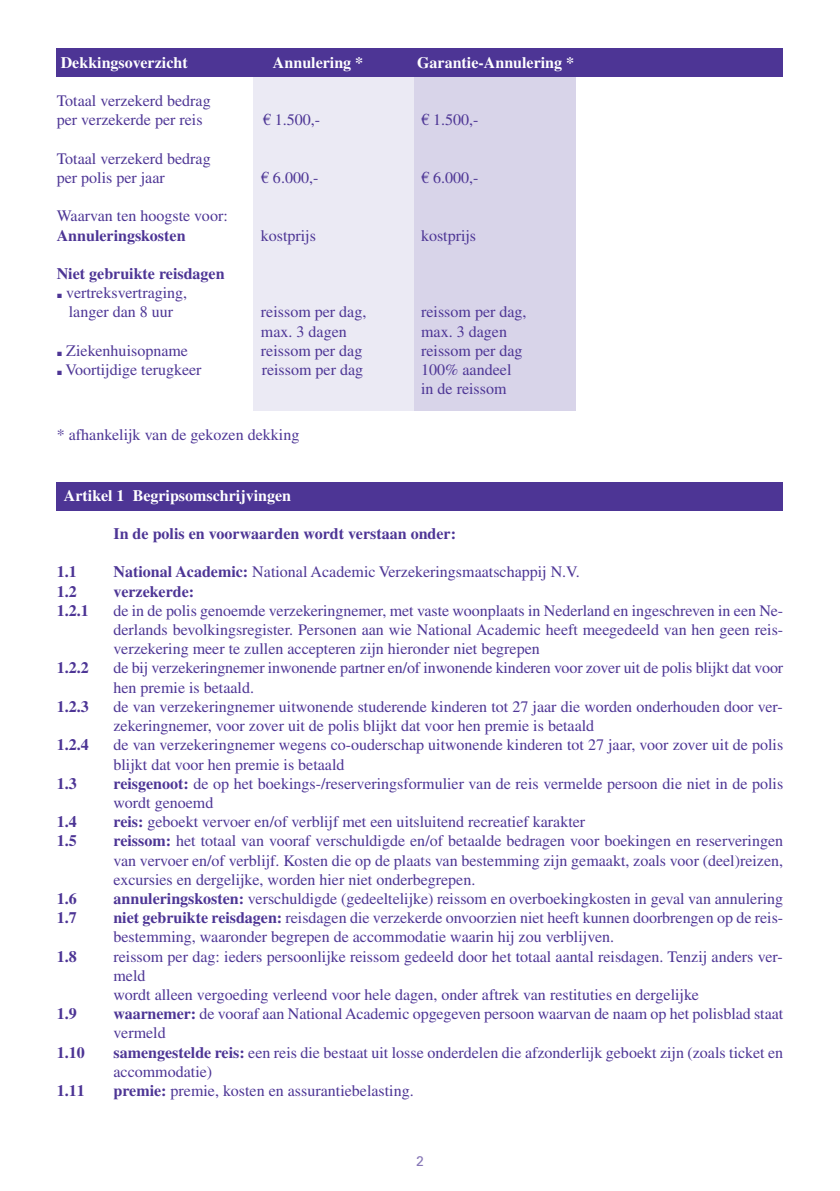
<style>
.page{position:relative;width:840px;height:1191px;background:#fff}
.page>*{position:absolute;margin:0;border:0;box-sizing:border-box;transform-origin:0 0}
.t1{font:16px/19.2px "Times LT Std";color:#4d3595}
.t2{font:700 16px "Times LT Std";color:#4d3595}
.t3{font:700 16px "Times LT Std";color:#fff}
.t4{font:14px "Univers LT Std";color:#8676b6}
.s1{font-weight:700}
</style>
<div class="page">
<div style="left:253px;top:77px;width:161px;height:334px;background:#ebeaf4"></div>
<div style="left:414px;top:77px;width:161px;height:334px;background:#d8d4e9"></div>
<div style="left:57px;top:49px;width:725px;height:28px;background:#4d3595"></div>
<div style="left:57px;top:482px;width:725px;height:28px;background:#4d3595"></div>
<p class="t3" style="left:61px;top:57px;width:128px">Dekkingsoverzicht</p>
<p class="t3" style="left:273px;top:57px;width:92px">Annulering *</p>
<p class="t3" style="left:417px;top:57px;width:158px">Garantie-Annulering *</p>
<p class="t1" style="left:57px;top:93px;width:155px">Totaal verzekerd bedrag per verzekerde per reis</p>
<p class="t1" style="left:262px;top:112px;width:59px">€ 1.500,-</p>
<p class="t1" style="left:421px;top:112px;width:59px">€ 1.500,-</p>
<p class="t1" style="left:57px;top:150px;width:155px">Totaal verzekerd bedrag per polis per jaar</p>
<p class="t1" style="left:261px;top:170px;width:59px">€ 6.000,-</p>
<p class="t1" style="left:421px;top:170px;width:59px">€ 6.000,-</p>
<p class="t1" style="left:57px;top:208px;width:172px">Waarvan ten hoogste voor:</p>
<p class="t2" style="left:57px;top:230px;width:130px">Annuleringskosten</p>
<p class="t1" style="left:261px;top:227px;width:56px">kostprijs</p>
<p class="t1" style="left:421px;top:227px;width:56px">kostprijs</p>
<p class="t2" style="left:57px;top:268px;width:169px">Niet gebruikte reisdagen</p>
<p class="t1" style="left:57px;top:285px;width:132px;text-align:center">▪ vertreksvertraging, langer dan 8 uur</p>
<p class="t1" style="left:261px;top:304px;width:107px">reissom per dag,</p>
<p class="t1" style="left:421px;top:304px;width:107px">reissom per dag,</p>
<p class="t1" style="left:261px;top:323px;width:87px">max. 3 dagen</p>
<p class="t1" style="left:421px;top:323px;width:87px">max. 3 dagen</p>
<p class="t1" style="left:57px;top:342px;width:133px">▪ Ziekenhuisopname</p>
<p class="t1" style="left:261px;top:342px;width:103px">reissom per dag</p>
<p class="t1" style="left:421px;top:342px;width:103px">reissom per dag</p>
<p class="t1" style="left:57px;top:362px;width:146px">▪ Voortijdige terugkeer</p>
<p class="t1" style="left:261px;top:362px;width:103px">reissom per dag</p>
<p class="t1" style="left:421px;top:362px;width:92px">100% aandeel in de reissom</p>
<p class="t1" style="left:57px;top:427px;width:244px">* afhankelijk van de gekozen dekking</p>
<p class="t3" style="left:64px;top:490px;width:228px">Artikel 1 Begripsomschrijvingen</p>
<p class="t2" style="left:113px;top:528px;width:344px">In de polis en voorwaarden wordt verstaan onder:</p>
<p class="t2" style="left:57px;top:566px;width:21px">1.1</p>
<p class="t1" style="left:113px;top:564px;width:467px"><span class="s1">National Academic:</span> National Academic Verzekeringsmaatschappij N.V.</p>
<p class="t2" style="left:57px;top:586px;width:21px">1.2</p>
<p class="t2" style="left:113px;top:586px;width:82px">verzekerde:</p>
<p class="t2" style="left:57px;top:605px;width:33px">1.2.1</p>
<p class="t1" style="left:113px;top:602px;width:671px;text-align:justify">de in de polis genoemde verzekeringnemer, met vaste woonplaats in Nederland en ingeschreven in een Ne&shy;derlands bevolkingsregister. Personen aan wie National Academic heeft meegedeeld van hen geen reis&shy;verzekering meer te zullen accepteren zijn hieronder niet begrepen</p>
<p class="t2" style="left:57px;top:662px;width:33px">1.2.2</p>
<p class="t1" style="left:113px;top:660px;width:670px">de bij verzekeringnemer inwonende partner en/of inwonende kinderen voor zover uit de polis blijkt dat voor hen premie is betaald.</p>
<p class="t2" style="left:57px;top:701px;width:33px">1.2.3</p>
<p class="t1" style="left:113px;top:698px;width:670px">de van verzekeringnemer uitwonende studerende kinderen tot 27 jaar die worden onderhouden door ver&shy;zekeringnemer, voor zover uit de polis blijkt dat voor hen premie is betaald</p>
<p class="t2" style="left:57px;top:739px;width:33px">1.2.4</p>
<p class="t1" style="left:113px;top:737px;width:670px">de van verzekeringnemer wegens co-ouderschap uitwonende kinderen tot 27 jaar, voor zover uit de polis blijkt dat voor hen premie is betaald</p>
<p class="t2" style="left:57px;top:778px;width:21px">1.3</p>
<p class="t1" style="left:113px;top:775px;width:670px"><span class="s1">reisgenoot:</span> de op het boekings-/reserveringsformulier van de reis vermelde persoon die niet in de polis wordt genoemd</p>
<p class="t2" style="left:57px;top:816px;width:22px">1.4</p>
<p class="t1" style="left:113px;top:814px;width:473px"><span class="s1">reis:</span> geboekt vervoer en/of verblijf met een uitsluitend recreatief karakter</p>
<p class="t2" style="left:57px;top:835px;width:22px">1.5</p>
<p class="t1" style="left:113px;top:833px;width:670px;text-align:justify"><span class="s1">reissom:</span> het totaal van vooraf verschuldigde en/of betaalde bedragen voor boekingen en reserveringen van vervoer en/of verblijf. Kosten die op de plaats van bestemming zijn gemaakt, zoals voor (deel)reizen, excursies en dergelijke, worden hier niet onderbegrepen.</p>
<p class="t2" style="left:57px;top:893px;width:22px">1.6</p>
<p class="t1" style="left:113px;top:890px;width:670px"><span class="s1">annuleringskosten:</span> verschuldigde (gedeeltelijke) reissom en overboekingkosten in geval van annulering</p>
<p class="t2" style="left:57px;top:912px;width:21px">1.7</p>
<p class="t1" style="left:113px;top:910px;width:671px"><span class="s1">niet gebruikte reisdagen:</span> reisdagen die verzekerde onvoorzien niet heeft kunnen doorbrengen op de reis&shy;bestemming, waaronder begrepen de accommodatie waarin hij zou verblijven.</p>
<p class="t2" style="left:57px;top:950px;width:22px">1.8</p>
<p class="t1" style="left:113px;top:948px;width:670px">reissom per dag: ieders persoonlijke reissom gedeeld door het totaal aantal reisdagen. Tenzij anders ver&shy;meld<br>wordt alleen vergoeding verleend voor hele dagen, onder aftrek van restituties en dergelijke</p>
<p class="t2" style="left:57px;top:1008px;width:21px">1.9</p>
<p class="t1" style="left:113px;top:1006px;width:671px"><span class="s1">waarnemer:</span> de vooraf aan National Academic opgegeven persoon waarvan de naam op het polisblad staat vermeld</p>
<p class="t2" style="left:57px;top:1046px;width:29px">1.10</p>
<p class="t1" style="left:113px;top:1044px;width:670px"><span class="s1">samengestelde reis:</span> een reis die bestaat uit losse onderdelen die afzonderlijk geboekt zijn (zoals ticket en accommodatie)</p>
<p class="t2" style="left:57px;top:1085px;width:30px">1.11</p>
<p class="t1" style="left:113px;top:1082px;width:301px"><span class="s1">premie:</span> premie, kosten en assurantiebelasting.</p>
<p class="t4" style="left:416px;top:1152px;width:9px">2</p>
</div>
